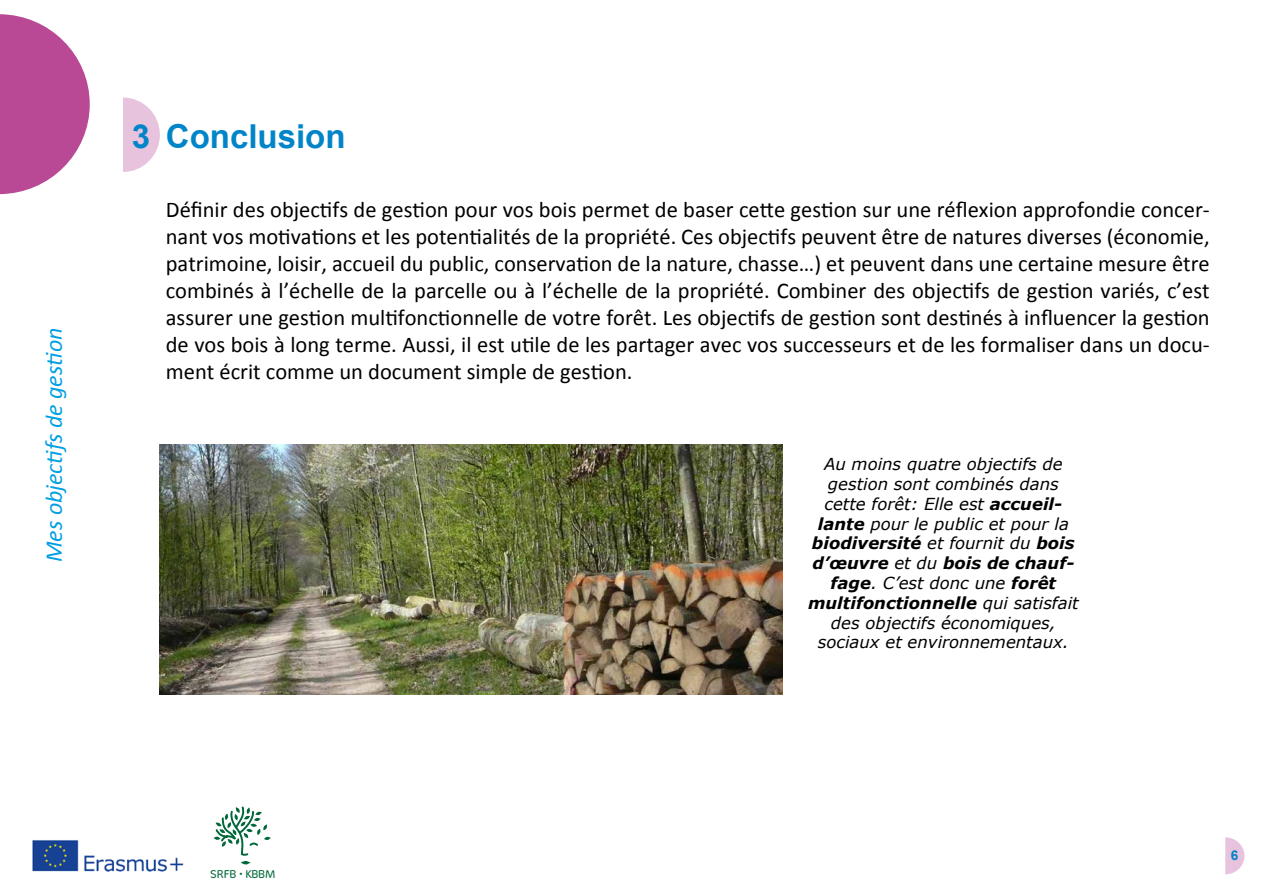
<style>
.page{position:relative;width:1263px;height:893px;background:#fff}
.page>*{position:absolute;margin:0;border:0;box-sizing:border-box;transform-origin:0 0}
.t1{font:700 33px "Arial";color:#0085c8}
.t2{font:italic 24px "Calibri";color:#009fe3}
.t3{font:22.5px/27px "Calibri";color:#000;text-align:justify}
.t4{font:italic 16.5px/19.8px "Verdana";color:#000;text-align:center}
.t5{font:700 13.5px "Arial";color:#0085c8}
.t6{font:300 11.55px "Cocon";letter-spacing:-.015em;color:#006838}
.s1{font-weight:700}
</style>
<div class="page">
<svg style="left:1225px;top:837px;width:19px;height:37px"></svg>
<svg style="left:0;top:14px;width:90px;height:180px"></svg>
<img style="left:32px;top:840px;width:152px;height:32px">
<svg style="left:214px;top:806px;width:57px;height:49px"></svg>
<svg style="left:241px;top:861px;width:9px;height:4px"></svg>
<svg style="left:123px;top:98px;width:37px;height:74px"></svg>
<img style="left:160px;top:445px;width:622px;height:250px">
<p class="t2" style="left:37px;top:562px;width:236px;rotate:-90deg">Mes objectifs de gestion</p>
<h1 class="t1" style="left:132px;top:114px;width:215px">3 Conclusion</h1>
<p class="t3" style="left:166px;top:196px;width:1045px">Définir des objectifs de gestion pour vos bois permet de baser cette gestion sur une réflexion approfondie concer&shy;nant vos motivations et les potentialités de la propriété. Ces objectifs peuvent être de natures diverses (économie, patrimoine, loisir, accueil du public, conservation de la nature, chasse…) et peuvent dans une certaine mesure être combinés à l’échelle de la parcelle ou à l’échelle de la propriété. Combiner des objectifs de gestion variés, c’est assurer une gestion multifonctionnelle de votre forêt. Les objectifs de gestion sont destinés à influencer la gestion de vos bois à long terme. Aussi, il est utile de les partager avec vos successeurs et de les formaliser dans un docu&shy;ment écrit comme un document simple de gestion.</p>
<p class="t4" style="left:808px;top:454px;width:272px">Au moins quatre objectifs de gestion sont combinés dans cette forêt: Elle est <span class="s1">accueil&shy;lante</span> pour le public et pour la <span class="s1">biodiversité</span> et fournit du <span class="s1">bois d’œuvre</span> et du <span class="s1">bois de chauf&shy;fage</span>. C’est donc une <span class="s1">forêt multifonctionnelle</span> qui satisfait des objectifs économiques, sociaux et environnementaux.</p>
<p class="t6" style="left:210px;top:867px;width:67px">SRFB • KBBM</p>
<p class="t5" style="left:1231px;top:846px;width:9px">6</p>
</div>
